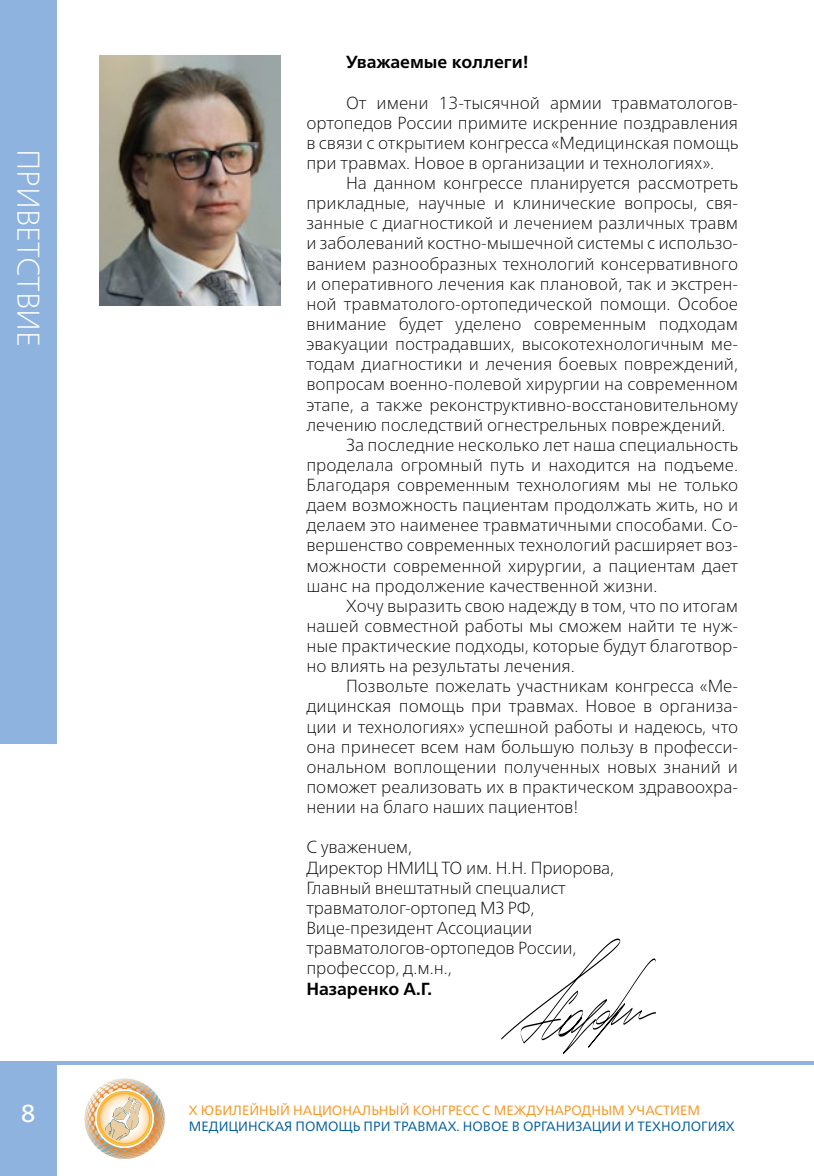
<style>
.page{position:relative;width:814px;height:1176px;background:#fff}
.page>*{position:absolute;margin:0;border:0;box-sizing:border-box;transform-origin:0 0}
.t1{font:100 31.5px "Frutiger Neue LTCYR";color:#fff}
.t2{font:24.5px "Frutiger Neue LTCYR";color:#fff}
.t3{font:100 17.5px/20.1px "Frutiger Neue LTCYR";color:#000;text-align:justify}
.t4{font:700 17.5px "Frutiger Neue LTCYR";color:#000}
.t5{font:13.47px "Frutiger Neue LTCYR";color:#005c9b}
.t6{font:13.47px "Frutiger Neue LTCYR";color:#f7941e}
</style>
<div class="page">
<svg style="left:84px;top:1078px;width:81px;height:81px"></svg>
<div style="left:0;top:1061px;width:56px;height:115px;background:#8eb3df"></div>
<hr style="left:0;top:1061px;width:814px;height:4px;background:#8eb3df">
<div style="left:0;top:0;width:56px;height:743px;background:#8eb3df"></div>
<svg style="left:501px;top:938px;width:155px;height:116px"></svg>
<img style="left:99px;top:55px;width:181px;height:250px">
<h1 class="t1" style="left:48px;top:149px;width:199px;rotate:90deg">ПРИВЕТСТВИЕ</h1>
<h2 class="t2" style="left:21px;top:1099px;width:16px">8</h2>
<p class="t4" style="left:346px;top:52px;width:184px">Уважаемые коллеги!</p>
<p class="t3" style="left:306px;top:92px;width:433px;text-indent:40px">От имени 13-тысячной армии травматологов&shy;ортопедов России примите искренние поздравления в связи с открытием конгресса «Медицинская помощь при травмах. Новое в организации и технологиях».</p>
<p class="t3" style="left:346px;top:173px;width:393px">На данном конгрессе планируется рассмотреть</p>
<p class="t3" style="left:306px;top:193px;width:433px">прикладные, научные и клинические вопросы, свя-</p>
<p class="t3" style="left:306px;top:213px;width:433px">занные с диагностикой и лечением различных травм</p>
<p class="t3" style="left:306px;top:233px;width:433px">и заболеваний костно-мышечной системы с использо-</p>
<p class="t3" style="left:306px;top:253px;width:433px">ванием разнообразных технологий консервативного</p>
<p class="t3" style="left:306px;top:273px;width:433px">и оперативного лечения как плановой, так и экстрен-</p>
<p class="t3" style="left:306px;top:293px;width:433px">ной травматолого-ортопедической помощи. Особое</p>
<p class="t3" style="left:306px;top:314px;width:433px">внимание будет уделено современным подходам</p>
<p class="t3" style="left:306px;top:334px;width:433px">эвакуации пострадавших, высокотехнологичным ме-</p>
<p class="t3" style="left:306px;top:354px;width:433px">тодам диагностики и лечения боевых повреждений,</p>
<p class="t3" style="left:306px;top:374px;width:433px">вопросам военно-полевой хирургии на современном</p>
<p class="t3" style="left:306px;top:394px;width:433px">этапе, а также реконструктивно-восстановительному</p>
<p class="t3" style="left:306px;top:414px;width:420px">лечению последствий огнестрельных повреждений.</p>
<p class="t3" style="left:346px;top:434px;width:393px">За последние несколько лет наша специальность</p>
<p class="t3" style="left:306px;top:454px;width:433px">проделала огромный путь и находится на подъеме.</p>
<p class="t3" style="left:306px;top:475px;width:433px">Благодаря современным технологиям мы не только</p>
<p class="t3" style="left:306px;top:495px;width:433px">даем возможность пациентам продолжать жить, но и</p>
<p class="t3" style="left:306px;top:515px;width:433px">делаем это наименее травматичными способами. Со-</p>
<p class="t3" style="left:306px;top:535px;width:433px">вершенство современных технологий расширяет воз-</p>
<p class="t3" style="left:306px;top:555px;width:433px">можности современной хирургии, а пациентам дает</p>
<p class="t3" style="left:306px;top:575px;width:352px">шанс на продолжение качественной жизни.</p>
<p class="t3" style="left:346px;top:595px;width:393px">Хочу выразить свою надежду в том, что по итогам</p>
<p class="t3" style="left:306px;top:615px;width:433px">нашей совместной работы мы сможем найти те нуж-</p>
<p class="t3" style="left:306px;top:636px;width:433px">ные практические подходы, которые будут благотвор-</p>
<p class="t3" style="left:306px;top:656px;width:270px">но влиять на результаты лечения.</p>
<p class="t3" style="left:346px;top:676px;width:393px">Позвольте пожелать участникам конгресса «Ме-</p>
<p class="t3" style="left:306px;top:696px;width:433px">дицинская помощь при травмах. Новое в организа-</p>
<p class="t3" style="left:306px;top:716px;width:433px">ции и технологиях» успешной работы и надеюсь, что</p>
<p class="t3" style="left:306px;top:736px;width:433px">она принесет всем нам большую пользу в професси-</p>
<p class="t3" style="left:306px;top:756px;width:433px">ональном воплощении полученных новых знаний и</p>
<p class="t3" style="left:306px;top:776px;width:433px">поможет реализовать их в практическом здравоохра-</p>
<p class="t3" style="left:306px;top:797px;width:273px">нении на благо наших пациентов!</p>
<p class="t3" style="left:306px;top:837px;width:309px;text-align:left">С уваженuем,<br>Директор НМИЦ ТО им. Н.Н. Приорова,<br>Главный внештатный спецuалист травматолог-ортопед МЗ РФ,<br>Вице-президент Ассоциации травматологов-ортопедов России, профессор, д.м.н.,</p>
<p class="t4" style="left:306px;top:978px;width:127px">Назаренко А.Г.</p>
<p class="t6" style="left:189px;top:1102px;width:512px">X ЮБИЛЕЙНЫЙ НАЦИОНАЛЬНЫЙ КОНГРЕСС С МЕЖДУНАРОДНЫМ УЧАСТИЕМ</p>
<p class="t5" style="left:189px;top:1118px;width:547px">МЕДИЦИНСКАЯ ПОМОЩЬ ПРИ ТРАВМАХ. НОВОЕ В ОРГАНИЗАЦИИ И ТЕХНОЛОГИЯХ</p>
</div>
